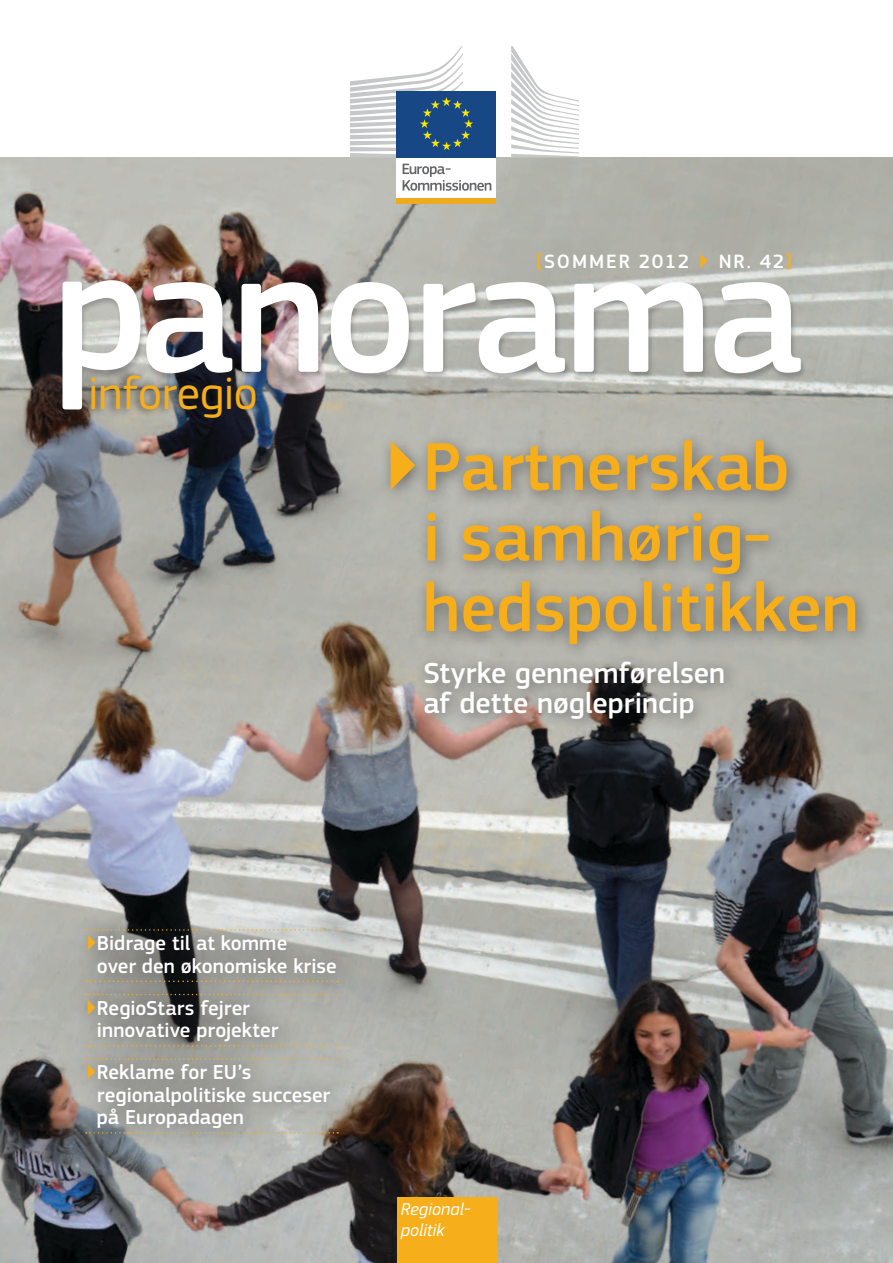
<style>
.page{position:relative;width:893px;height:1263px;background:#fff}
.page>*{position:absolute;margin:0;border:0;box-sizing:border-box;transform-origin:0 0}
.t1{font:500 179.55px "PF Square Sans Pro";color:#fff}
.t2{font:500 70.5px/70.5px "PF Square Sans Pro";color:#f6ae1b}
.t3{font:47.55px "PF Square Sans Pro";letter-spacing:-.01em;color:#f6ae1b}
.t4{font:500 30.15px/30.2px "PF Square Sans Pro";color:#fff}
.t5{font:500 21px/22.5px "PF Square Sans Pro";color:#fff}
.t6{font:500 20.1px "PF Square Sans Pro";letter-spacing:.095em;color:#fff}
.t7{font:italic 18px/21px "PF Square Sans Pro";color:#fff}
.s1{color:#f6ae1b}
</style>
<div class="page">
<img style="left:0;top:158px;width:893px;height:1105px">
<div style="left:60px;top:279px;width:747px;height:139px;background:#1a181b;opacity:.25"></div>
<svg style="left:63px;top:280px;width:77px;height:129px"></svg>
<div style="left:79px;top:368px;width:180px;height:58px;background:#1a181b;opacity:.75"></div>
<div style="left:68px;top:906px;width:295px;height:250px;background:#1a181b;opacity:.5"></div>
<svg style="left:86px;top:929px;width:252px;height:2px"></svg>
<svg style="left:86px;top:980px;width:252px;height:2px"></svg>
<svg style="left:86px;top:994px;width:252px;height:1px"></svg>
<svg style="left:86px;top:1045px;width:252px;height:1px"></svg>
<svg style="left:86px;top:1058px;width:252px;height:2px"></svg>
<svg style="left:86px;top:1132px;width:252px;height:1px"></svg>
<div style="left:379px;top:430px;width:493px;height:305px;background:#1a181b;opacity:.5"></div>
<div style="left:397px;top:1197px;width:99px;height:66px;background:#f6ae1b"></div>
<svg style="left:350px;top:157px;width:228px;height:48px;background:#b6b7b0"></svg>
<div style="left:397px;top:155px;width:99px;height:45px;background:#fff"></div>
<div style="left:397px;top:198px;width:99px;height:6px;background:#eeab1f"></div>
<svg style="left:511px;top:47px;width:67px;height:110px"></svg>
<div style="left:397px;top:91px;width:99px;height:66px;background:#174785"></div>
<svg style="left:350px;top:47px;width:123px;height:110px"></svg>
<svg style="left:403px;top:164px;width:88px;height:27px"></svg>
<p class="t6" style="left:537px;top:249px;width:256px"><span class="s1">[</span>sommer 2012 <span class="s1">▶</span> Nr. 42<span class="s1">]</span></p>
<h1 class="t1" style="left:139px;top:208px;width:667px">anorama</h1>
<h3 class="t3" style="left:88px;top:366px;width:171px">inforegio</h3>
<h2 class="t2" style="left:423px;top:433px;width:437px;text-indent:-42px">▶Partnerskab<br>i samhørig&shy;hedspolitikken</h2>
<h3 class="t4" style="left:423px;top:658px;width:303px">Styrke gennemførelsen af dette nøgleprincip</h3>
<p class="t5" style="left:97px;top:932px;width:241px;text-indent:-12px"><span class="s1">▶</span>Bidrage til at komme<br>over den økonomiske krise</p>
<p class="t5" style="left:97px;top:997px;width:183px;text-indent:-12px"><span class="s1">▶</span> RegioStars fejrer innovative projekter</p>
<p class="t5" style="left:97px;top:1061px;width:235px;text-indent:-12px"><span class="s1">▶</span> Reklame for EU’s regionalpolitiske succeser på Europadagen</p>
<p class="t7" style="left:401px;top:1199px;width:71px">Regional&shy;politik</p>
</div>
